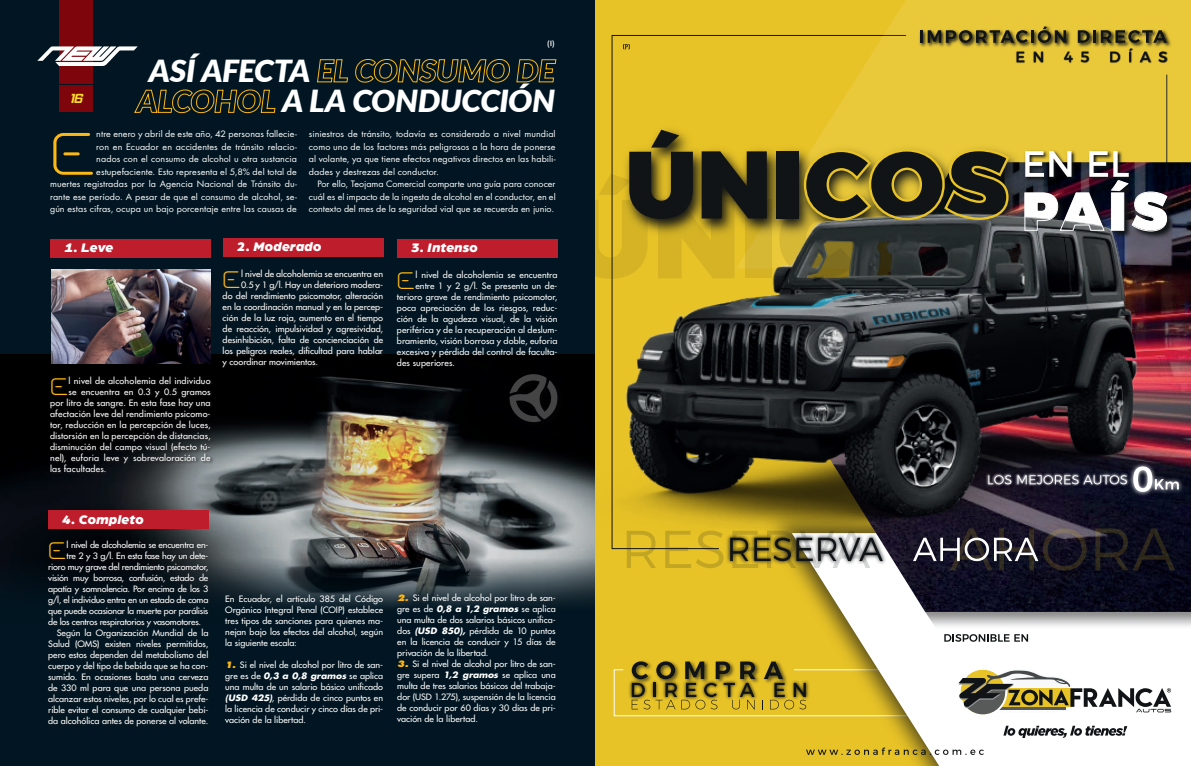
<style>
.page{position:relative;width:1191px;height:766px;background:#fff}
.page>*{position:absolute;margin:0;border:0;box-sizing:border-box;transform-origin:0 0}
.t1{font:700 57.1px "Morena";color:#fcb814;scale:1.05 1}
.t2{font:italic 900 30.4px/30.5px "Lato";letter-spacing:-.02em;color:#fff;text-align:center;scale:1.05 1}
.t3{font:700 22.8px "Morena";color:#fcb814;scale:1.05 1}
.t4{font:italic 900 13.3px "Arboria";letter-spacing:.005em;color:#fff;scale:1.05 1}
.t5{font:italic 700 13.3px "Hemi Head Rg";color:#fcdc2c;scale:1.05 1}
.t6{font:500 8.6px/11px "Futura Std";letter-spacing:.005em;color:#fff;text-align:justify;scale:1.05 1}
.t7{font:8.6px/12.5px "Futura Std";letter-spacing:.005em;color:#fff;text-align:justify;scale:1.05 1}
.t8{font:500 8.6px "Futura Std";letter-spacing:-.02em;color:#fff;scale:1.05 1}
.t9{font:500 8.6px "Futura Std";letter-spacing:-.015em;color:#fff;scale:1.05 1}
.t10{font:500 8.6px "Futura Std";letter-spacing:.025em;color:#fff;scale:1.05 1}
.t11{font:700 7.6px "Brauer Neue";color:#fff;scale:1.05 1}
.s1{color:#fcb814}
.s2{font-weight:800;font-style:italic;color:#fcb814}
.s3{font-weight:700;font-style:italic}
</style>
<div class="page">
<div style="left:0;top:0;width:595px;height:765px;background:#011622"></div>
<img style="left:0;top:355px;width:595px;height:253px">
<img style="left:51px;top:269px;width:160px;height:94px">
<div style="left:59px;top:0;width:33px;height:83px;background:#7e050b"></div>
<div style="left:59px;top:85px;width:33px;height:27px;background:#7e050b"></div>
<svg style="left:37px;top:46px;width:101px;height:20px"></svg>
<div style="left:507px;top:371px;width:58px;height:59px;background:#000001"></div>
<svg style="left:509px;top:374px;width:49px;height:49px"></svg>
<div style="left:50px;top:238px;width:161px;height:19px;background:#be1d2c"></div>
<div style="left:223px;top:238px;width:160px;height:18px;background:#be1d2c"></div>
<div style="left:397px;top:238px;width:160px;height:19px;background:#be1d2c"></div>
<div style="left:48px;top:510px;width:160px;height:19px;background:#be1d2c"></div>
<div style="left:49px;top:375px;width:165px;height:100px;background:#231f20;opacity:.75"></div>
<div style="left:221px;top:268px;width:165px;height:102px;background:#231f20;opacity:.75"></div>
<div style="left:47px;top:539px;width:164px;height:189px;background:#231f20;opacity:.55"></div>
<div style="left:595px;top:0;width:596px;height:765px;background:#e8c327"></div>
<svg style="left:807px;top:611px;width:384px;height:154px;background:#f6efd3"></svg>
<svg style="left:736px;top:32px;width:455px;height:118px"></svg>
<img style="left:809px;top:550px;width:382px;height:61px">
<img style="left:1166px;top:150px;width:25px;height:32px">
<div style="left:1047px;top:118px;width:119px;height:33px;background:#e9c839"></div>
<img style="left:611px;top:101px;width:436px;height:81px">
<div style="left:776px;top:151px;width:22px;height:67px;background:#111416"></div>
<svg style="left:606px;top:130px;width:161px;height:52px"></svg>
<img style="left:595px;top:182px;width:596px;height:368px">
<div style="left:981px;top:80px;width:210px;height:18px;background:#e9c839"></div>
<svg style="left:1024px;top:151px;width:144px;height:81px;background:#857f79"></svg>
<svg style="left:779px;top:148px;width:239px;height:131px;background:#4f4a2a"></svg>
<img style="left:1097px;top:431px;width:94px;height:96px">
<svg style="left:1162px;top:466px;width:16px;height:25px"></svg>
<img style="left:953px;top:439px;width:209px;height:81px">
<svg style="left:988px;top:475px;width:23px;height:9px"></svg>
<svg style="left:1017px;top:475px;width:110px;height:9px"></svg>
<div style="left:886px;top:0;width:305px;height:80px;background:#e9c839"></div>
<svg style="left:920px;top:26px;width:247px;height:36px;background:#a8922e"></svg>
<img style="left:613px;top:647px;width:228px;height:85px">
<img style="left:613px;top:627px;width:207px;height:34px">
<svg style="left:613px;top:661px;width:298px;height:55px"></svg>
<img style="left:694px;top:502px;width:224px;height:94px">
<svg style="left:627px;top:530px;width:29px;height:38px"></svg>
<svg style="left:665px;top:530px;width:58px;height:38px"></svg>
<svg style="left:730px;top:530px;width:153px;height:38px;background:#9a9063"></svg>
<svg style="left:1095px;top:528px;width:80px;height:42px;background:#15141c"></svg>
<svg style="left:913px;top:528px;width:173px;height:42px;background:#38343f"></svg>
<svg style="left:806px;top:747px;width:177px;height:7px"></svg>
<svg style="left:958px;top:667px;width:213px;height:49px;background:#bab7a8"></svg>
<svg style="left:1003px;top:725px;width:124px;height:12px"></svg>
<svg style="left:925px;top:611px;width:266px;height:30px;background:#cfcfd0"></svg>
<svg style="left:623px;top:44px;width:7px;height:5px"></svg>
<p class="t11" style="left:547px;top:39px;width:9px">(I)</p>
<p class="t2" style="left:136px;top:54px;width:400px">ASÍ AFECTA <span class="s1">EL CONSUMO DE<br>ALCOHOL</span> A LA CONDUCCIÓN</p>
<p class="t5" style="left:70px;top:90px;width:14px">16</p>
<p class="t1" style="left:50px;top:108px;width:45px">E</p>
<p class="t7" style="left:50px;top:128px;width:236px;text-align:right">ntre enero y abril de este año, 42 personas fallecie-<br>ron en Ecuador en accidentes de tránsito relacio-<br>nados con el consumo de alcohol u otra sustancia estupefaciente. Esto representa el 5,8% del total de<br>muertes registradas por la Agencia Nacional de Tránsito du&shy;rante ese período. A pesar de que el consumo de alcohol, se&shy;gún estas cifras, ocupa un bajo porcentaje entre las causas de</p>
<p class="t7" style="left:309px;top:128px;width:236px">siniestros de tránsito, todavía es considerado a nivel mundial como uno de los factores más peligrosos a la hora de ponerse al volante, ya que tiene efectos negativos directos en las habili&shy;dades y destrezas del conductor.</p>
<p class="t7" style="left:309px;top:178px;width:236px;text-indent:9px">Por ello, Teojama Comercial comparte una guía para conocer cuál es el impacto de la ingesta de alcohol en el conductor, en el contexto del mes de la seguridad vial que se recuerda en junio.</p>
<p class="t4" style="left:65px;top:238px;width:48px">1. Leve</p>
<p class="t4" style="left:237px;top:237px;width:81px">2. Moderado</p>
<p class="t4" style="left:411px;top:238px;width:65px">3. Intenso</p>
<p class="t3" style="left:50px;top:368px;width:19px">E</p>
<p class="t6" style="left:69px;top:375px;width:137px">l nivel de alcoholemia del individuo</p>
<p class="t6" style="left:69px;top:386px;width:137px">se encuentra en 0.3 y 0.5 gramos</p>
<p class="t6" style="left:50px;top:397px;width:154px">por litro de sangre. En esta fase hay una</p>
<p class="t6" style="left:50px;top:408px;width:154px">afectación leve del rendimiento psicomo-</p>
<p class="t10" style="left:50px;top:419px;width:154px">tor, reducción en la percepción de luces,</p>
<p class="t6" style="left:50px;top:430px;width:154px">distorsión en la percepción de distancias,</p>
<p class="t6" style="left:50px;top:441px;width:154px">disminución del campo visual (efecto tú-</p>
<p class="t6" style="left:50px;top:452px;width:154px">nel), euforia leve y sobrevaloración de</p>
<p class="t10" style="left:50px;top:463px;width:55px">las facultades.</p>
<p class="t3" style="left:223px;top:261px;width:19px">E</p>
<p class="t6" style="left:241px;top:268px;width:137px">l nivel de alcoholemia se encuentra en</p>
<p class="t6" style="left:241px;top:279px;width:137px">0.5 y 1 g/l. Hay un deterioro modera-</p>
<p class="t6" style="left:223px;top:290px;width:154px">do del rendimiento psicomotor, alteración</p>
<p class="t6" style="left:223px;top:301px;width:154px">en la coordinación manual y en la percep-</p>
<p class="t6" style="left:223px;top:312px;width:154px">ción de la luz roja, aumento en el tiempo</p>
<p class="t6" style="left:223px;top:323px;width:154px">de reacción, impulsividad y agresividad,</p>
<p class="t6" style="left:223px;top:334px;width:154px">desinhibición, falta de concienciación de</p>
<p class="t6" style="left:223px;top:345px;width:154px">los peligros reales, dificultad para hablar</p>
<p class="t6" style="left:223px;top:356px;width:92px">y coordinar movimientos.</p>
<p class="t3" style="left:397px;top:262px;width:19px">E</p>
<p class="t6" style="left:415px;top:269px;width:137px">l nivel de alcoholemia se encuentra</p>
<p class="t6" style="left:415px;top:280px;width:137px">entre 1 y 2 g/l. Se presenta un de-</p>
<p class="t6" style="left:397px;top:291px;width:154px">terioro grave de rendimiento psicomotor,</p>
<p class="t6" style="left:397px;top:302px;width:154px">poca apreciación de los riesgos, reduc-</p>
<p class="t6" style="left:397px;top:313px;width:154px">ción de la agudeza visual, de la visión</p>
<p class="t6" style="left:397px;top:324px;width:154px">periférica y de la recuperación al deslum-</p>
<p class="t6" style="left:397px;top:335px;width:154px">bramiento, visión borrosa y doble, euforia</p>
<p class="t6" style="left:397px;top:346px;width:154px">excesiva y pérdida del control de faculta-</p>
<p class="t6" style="left:397px;top:357px;width:57px">des superiores.</p>
<p class="t4" style="left:63px;top:509px;width:79px">4. Completo</p>
<p class="t3" style="left:48px;top:532px;width:19px">E</p>
<p class="t9" style="left:67px;top:539px;width:136px">l nivel de alcoholemia se encuentra en-</p>
<p class="t9" style="left:67px;top:550px;width:136px">tre 2 y 3 g/l. En esta fase hay un dete-</p>
<p class="t8" style="left:48px;top:561px;width:154px">rioro muy grave del rendimiento psicomotor,</p>
<p class="t9" style="left:48px;top:572px;width:154px">visión muy borrosa, confusión, estado de</p>
<p class="t8" style="left:48px;top:583px;width:154px">apatía y somnolencia. Por encima de los 3</p>
<p class="t9" style="left:48px;top:594px;width:154px">g/l, el individuo entra en un estado de coma</p>
<p class="t8" style="left:48px;top:605px;width:154px">que puede ocasionar la muerte por parálisis</p>
<p class="t8" style="left:48px;top:616px;width:147px">de los centros respiratorios y vasomotores.</p>
<p class="t6" style="left:48px;top:627px;width:154px;text-indent:9px">Según la Organización Mundial de la Salud (OMS) existen niveles permitidos, pero estos dependen del metabolismo del cuerpo y del tipo de bebida que se ha con&shy;sumido. En ocasiones basta una cerveza de 330 ml para que una persona pueda alcanzar estos niveles, por lo cual es prefe&shy;rible evitar el consumo de cualquier bebi&shy;da alcohólica antes de ponerse al volante.</p>
<p class="t6" style="left:225px;top:593px;width:152px">En Ecuador, el artículo 385 del Código Orgánico Integral Penal (COIP) establece tres tipos de sanciones para quienes ma&shy;nejan bajo los efectos del alcohol, según la siguiente escala:</p>
<p class="t6" style="left:225px;top:659px;width:152px"><span class="s2">1.</span> Si el nivel de alcohol por litro de san&shy;gre es de <span class="s3">0,3 a 0,8 gramos</span> se aplica una multa de un salario básico unificado <span class="s3">(USD 425)</span>, pérdida de cinco puntos en la licencia de conducir y cinco días de pri&shy;vación de la libertad.</p>
<p class="t6" style="left:397px;top:592px;width:152px"><span class="s2">2.</span> Si el nivel de alcohol por litro de san&shy;gre es de <span class="s3">0,8 a 1,2 gramos</span> se aplica una multa de dos salarios básicos unifica&shy;dos <span class="s3">(USD 850),</span> pérdida de 10 puntos en la licencia de conducir y 15 días de privación de la libertad.</p>
<p class="t6" style="left:397px;top:658px;width:152px"><span class="s2">3.</span> Si el nivel de alcohol por litro de san&shy;gre supera <span class="s3">1,2 gramos</span> se aplica una multa de tres salarios básicos del trabaja&shy;dor (USD 1.275), suspensión de la licencia de conducir por 60 días y 30 días de pri&shy;vación de la libertad.</p>
</div>
